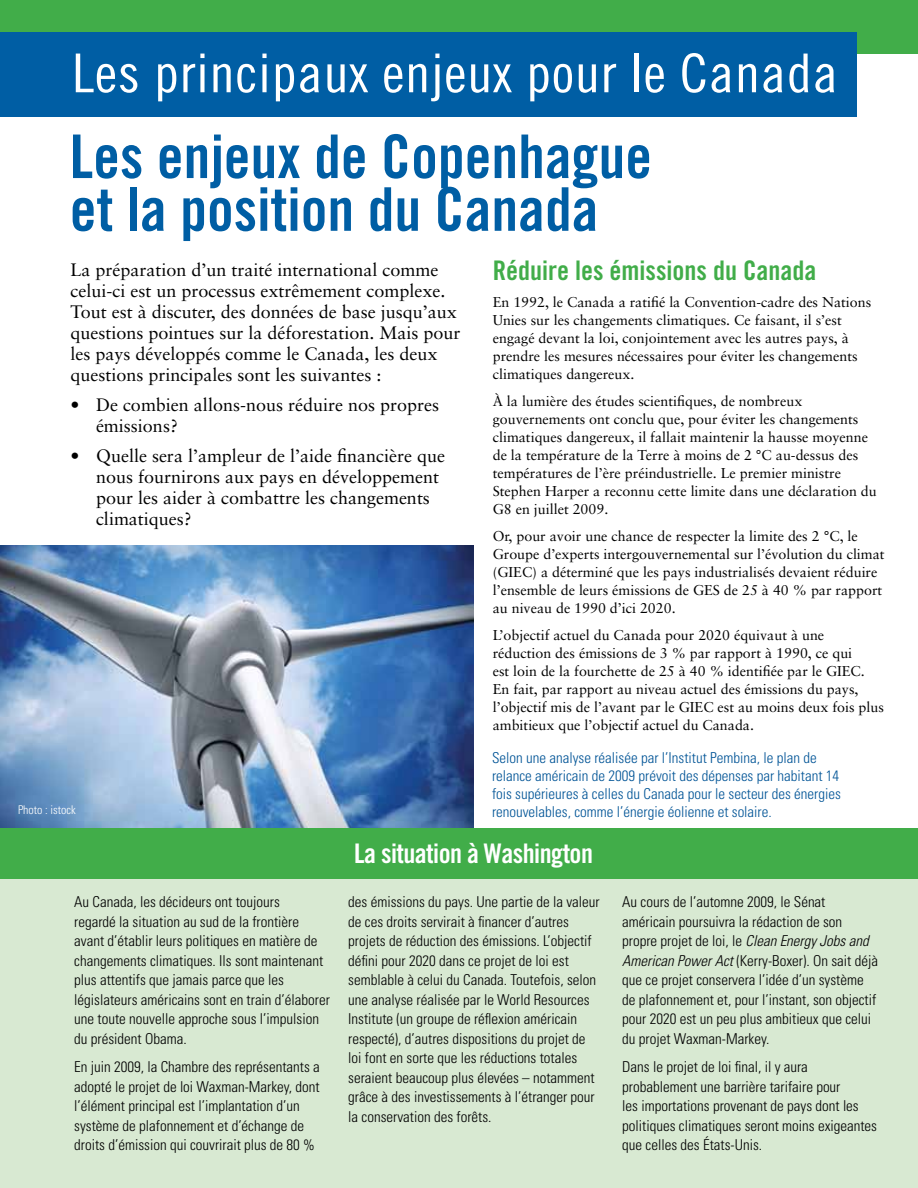
<style>
.page{position:relative;width:918px;height:1188px;background:#fff}
.page>*{position:absolute;margin:0;border:0;box-sizing:border-box;transform-origin:0 0}
.t1{font:60.3px/52.8px "Trade Gothic Bold Cond Twenty";color:#005ea4}
.t2{font:53.7px "Trade Gothic Cond Eighteen";letter-spacing:.01em;color:#fff;scale:1.07 1}
.t3{font:27px "Trade Gothic Bold Cond Twenty";color:#41ad49}
.t4{font:27px "Trade Gothic Bold Cond Twenty";letter-spacing:-.02em;color:#fff}
.t5{font:18px/21px "Sabon";color:#000}
.t6{font:300 condensed 15px/19.5px "Univers";color:#000}
.t7{font:300 condensed 15px/18px "Univers";color:#005496}
.t8{font:14.25px/18px "Sabon";color:#000}
.t9{font:300 condensed 12px "Univers";color:#fff}
.s1{font-style:italic}
</style>
<div class="page">
<img style="left:0;top:546px;width:474px;height:282px">
<div style="left:0;top:0;width:918px;height:54px;background:#41ad49"></div>
<div style="left:0;top:846px;width:918px;height:342px;background:#d8e9d2"></div>
<div style="left:0;top:33px;width:856px;height:84px;background:#005ea4"></div>
<div style="left:0;top:828px;width:918px;height:51px;background:#41ad49"></div>
<h2 class="t2" style="left:72px;top:41px;width:717px">Les principaux enjeux pour le Canada</h2>
<h1 class="t1" style="left:70px;top:130px;width:584px">Les enjeux de Copenhague et la position du Canada</h1>
<p class="t5" style="left:70px;top:259px;width:392px">La préparation d’un traité international comme celui-ci est un processus extrêmement complexe.<br>Tout est à discuter, des données de base jusqu’aux questions pointues sur la déforestation. Mais pour les pays développés comme le Canada, les deux questions principales sont les suivantes :</p>
<p class="t5" style="left:96px;top:394px;width:345px;text-indent:-26px">• De combien allons-nous réduire nos propres émissions?</p>
<p class="t5" style="left:96px;top:445px;width:351px;text-indent:-26px">• Quelle sera l’ampleur de l’aide financière que nous fournirons aux pays en développement pour les aider à combattre les changements climatiques?</p>
<p class="t9" style="left:18px;top:803px;width:59px">Photo : istock</p>
<h3 class="t3" style="left:493px;top:254px;width:325px">Réduire les émissions du Canada</h3>
<p class="t8" style="left:493px;top:293px;width:380px">En 1992, le Canada a ratifié la Convention-cadre des Nations Unies sur les changements climatiques. Ce faisant, il s’est engagé devant la loi, conjointement avec les autres pays, à prendre les mesures nécessaires pour éviter les changements climatiques dangereux.</p>
<p class="t8" style="left:493px;top:392px;width:386px">À la lumière des études scientifiques, de nombreux gouvernements ont conclu que, pour éviter les changements climatiques dangereux, il fallait maintenir la hausse moyenne de la température de la Terre à moins de 2 °C au-dessus des températures de l’ère préindustrielle. Le premier ministre Stephen Harper a reconnu cette limite dans une déclaration du G8 en juillet 2009.</p>
<p class="t8" style="left:493px;top:527px;width:393px">Or, pour avoir une chance de respecter la limite des 2 °C, le Groupe d’experts intergouvernemental sur l’évolution du climat (GIEC) a déterminé que les pays industrialisés devaient réduire l’ensemble de leurs émissions de GES de 25 à 40 % par rapport au niveau de 1990 d’ici 2020.</p>
<p class="t8" style="left:493px;top:626px;width:393px">L’objectif actuel du Canada pour 2020 équivaut à une réduction des émissions de 3 % par rapport à 1990, ce qui<br>est loin de la fourchette de 25 à 40 % identifiée par le GIEC.<br>En fait, par rapport au niveau actuel des émissions du pays, l’objectif mis de l’avant par le GIEC est au moins deux fois plus ambitieux que l’objectif actuel du Canada.</p>
<p class="t7" style="left:492px;top:749px;width:350px">Selon une analyse réalisée par l’Institut Pembina, le plan de relance américain de 2009 prévoit des dépenses par habitant 14 fois supérieures à celles du Canada pour le secteur des énergies renouvelables, comme l’énergie éolienne et solaire.</p>
<p class="t6" style="left:74px;top:892px;width:257px">Au Canada, les décideurs ont toujours<br>regardé la situation au sud de la frontière avant d’établir leurs politiques en matière de changements climatiques. Ils sont maintenant plus attentifs que jamais parce que les législateurs américains sont en train d’élaborer une toute nouvelle approche sous l’impulsion du président Obama.</p>
<p class="t6" style="left:74px;top:1057px;width:247px">En juin 2009, la Chambre des représentants a adopté le projet de loi Waxman-Markey, dont l’élément principal est l’implantation d’un système de plafonnement et d’échange de droits d’émission qui couvrirait plus de 80 %</p>
<h3 class="t4" style="left:354px;top:837px;width:240px">La situation à Washington</h3>
<p class="t6" style="left:348px;top:892px;width:253px">des émissions du pays. Une partie de la valeur de ces droits servirait à financer d’autres projets de réduction des émissions. L’objectif défini pour 2020 dans ce projet de loi est semblable à celui du Canada. Toutefois, selon une analyse réalisée par le World Resources Institute (un groupe de réflexion américain respecté), d’autres dispositions du projet de loi font en sorte que les réductions totales seraient beaucoup plus élevées – notamment grâce à des investissements à l’étranger pour la conservation des forêts.</p>
<p class="t6" style="left:622px;top:892px;width:257px">Au cours de l’automne 2009, le Sénat américain poursuivra la rédaction de son propre projet de loi, le <span class="s1">Clean Energy Jobs and American Power Act</span> (Kerry-Boxer). On sait déjà que ce projet conservera l’idée d’un système de plafonnement et, pour l’instant, son objectif pour 2020 est un peu plus ambitieux que celui du projet Waxman-Markey.</p>
<p class="t6" style="left:622px;top:1057px;width:256px">Dans le projet de loi final, il y aura probablement une barrière tarifaire pour<br>les importations provenant de pays dont les politiques climatiques seront moins exigeantes que celles des États-Unis.</p>
</div>
